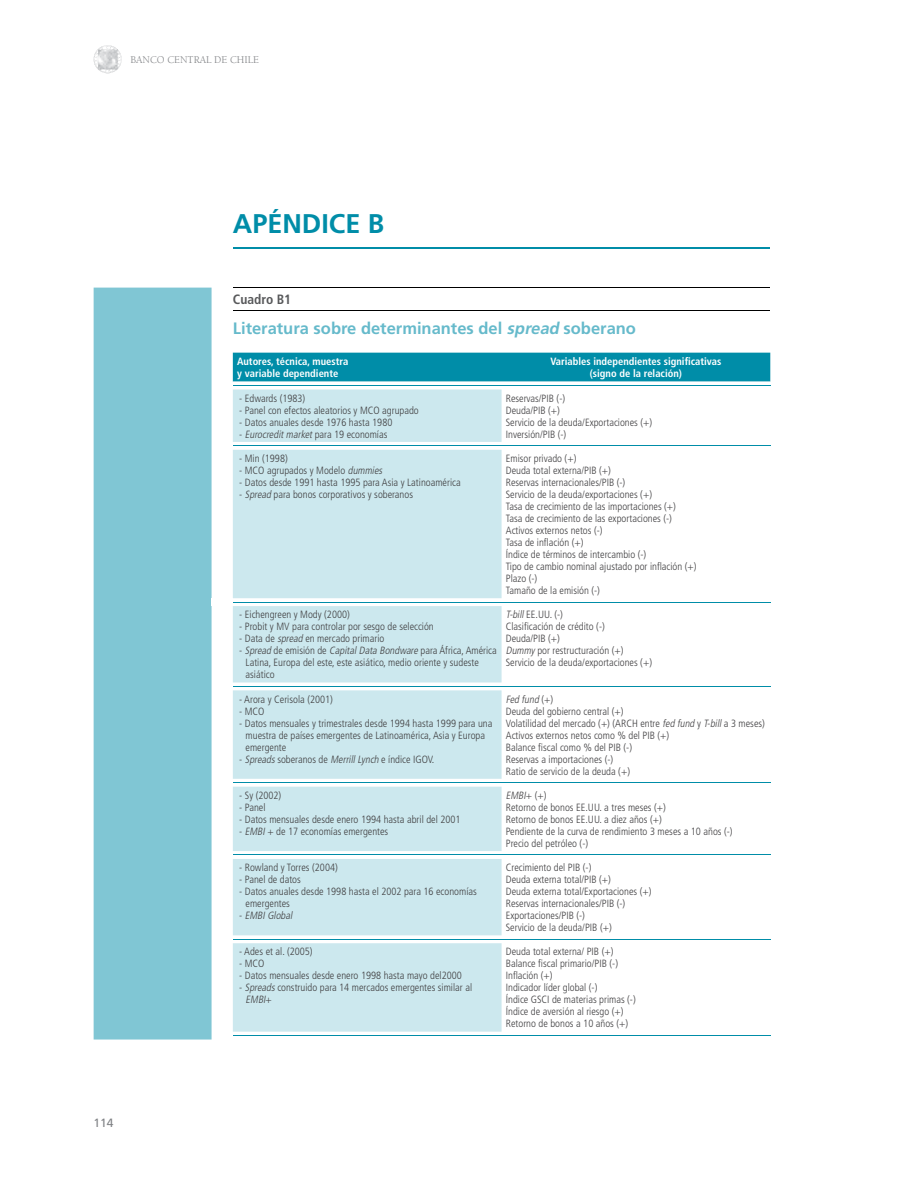
<style>
.page{position:relative;width:915px;height:1191px;background:#fff}
.page>*{position:absolute;margin:0;border:0;box-sizing:border-box;transform-origin:0 0}
.t1{font:700 27px "Frutiger LT Std";color:#008da8}
.t2{font:700 16.5px "Frutiger LT Std";color:#66bacb}
.t3{font:700 condensed 13.5px "Frutiger LT Std";color:#58595b}
.t4{font:12px "Frutiger LT Std";color:#808285}
.t5{font:300 condensed 10.5px/12px "Frutiger LT Std";color:#414042}
.t6{font:700 condensed 10.5px/12.6px "Frutiger LT Std";color:#fff}
.t7{font:10.5px "Berkeley LT";color:#808285}
.t8{font:italic 300 condensed 10.5px "Frutiger LT Std";color:#414042}
.s1{font-style:italic}
.s2{font-style:normal}
</style>
<div class="page">
<div style="left:94px;top:287px;width:117px;height:752px;background:#80c6d4"></div>
<div style="left:233px;top:353px;width:537px;height:28px;background:#008da8"></div>
<svg style="left:233px;top:381px;width:537px;height:651px"></svg>
<svg style="left:233px;top:389px;width:268px;height:642px;background:#cee9ee"></svg>
<hr style="left:233px;top:247px;width:268px;height:1px;background:#008da8">
<hr style="left:501px;top:247px;width:269px;height:1px;background:#008da8">
<hr style="left:233px;top:287px;width:268px;height:1px;background:#000">
<hr style="left:501px;top:287px;width:269px;height:1px;background:#000">
<hr style="left:233px;top:310px;width:268px;height:1px;background:#000">
<hr style="left:501px;top:310px;width:269px;height:1px;background:#000">
<hr style="left:233px;top:385px;width:537px;height:1px;background:#008da8">
<hr style="left:233px;top:445px;width:537px;height:1px;background:#008da8">
<hr style="left:233px;top:601px;width:537px;height:1px;background:#008da8">
<hr style="left:233px;top:686px;width:537px;height:1px;background:#008da8">
<hr style="left:233px;top:782px;width:537px;height:1px;background:#008da8">
<hr style="left:233px;top:854px;width:537px;height:1px;background:#008da8">
<hr style="left:233px;top:938px;width:537px;height:1px;background:#008da8">
<hr style="left:233px;top:1035px;width:537px;height:1px;background:#008da8">
<img style="left:94px;top:45px;width:28px;height:28px">
<p class="t7" style="left:130px;top:54px;width:130px">BANCO CENTRAL DE CHILE</p>
<p class="t4" style="left:94px;top:1116px;width:22px">114</p>
<h1 class="t1" style="left:233px;top:208px;width:153px">APÉNDICE b</h1>
<p class="t3" style="left:233px;top:291px;width:60px">Cuadro B1</p>
<h2 class="t2" style="left:233px;top:318px;width:404px">Literatura sobre determinantes del <span class="s1">spread</span> soberano</h2>
<p class="t6" style="left:237px;top:355px;width:113px">Autores, técnica, muestra y variable dependiente</p>
<p class="t6" style="left:550px;top:355px;width:172px;text-align:center">Variables independientes significativas (signo de la relación)</p>
<p class="t5" style="left:239px;top:392px;width:68px">- Edwards (1983)</p>
<p class="t5" style="left:239px;top:404px;width:181px">- Panel con efectos aleatorios y MCO agrupado</p>
<p class="t5" style="left:239px;top:416px;width:155px">- Datos anuales desde 1976 hasta 1980</p>
<p class="t5" style="left:239px;top:428px;width:150px">- <span class="s1">Eurocreditmarket</span>p a ra 1 9 e co n o m ía s</p>
<p class="t5" style="left:505px;top:392px;width:148px">Reservas/PIB (-)<br>Deuda/PIB (+)<br>Servicio de la deuda/Exportaciones (+)<br>Inversión/PIB (-)</p>
<p class="t5" style="left:239px;top:452px;width:50px">- Min (1998)</p>
<p class="t5" style="left:239px;top:464px;width:147px">- MCO agrupados y Modelo <span class="s1">dummies</span></p>
<p class="t5" style="left:239px;top:476px;width:223px">- Datos desde 1991 hasta 1995 para Asia y Latinoamérica</p>
<p class="t5" style="left:239px;top:488px;width:175px">- <span class="s1">Spread</span> para bonos corporativos y soberanos</p>
<p class="t5" style="left:239px;top:609px;width:112px">- Eichengreen y Mody (2000)</p>
<p class="t5" style="left:239px;top:621px;width:196px">- Probit y MV para controlar por sesgo de selección</p>
<p class="t5" style="left:239px;top:633px;width:147px">- Data de <span class="s1">spread</span> en mercado primario</p>
<p class="t5" style="left:245px;top:645px;width:253px;text-indent:-6px">- <span class="s1">Spread</span> de emisión de <span class="s1">CapitalData Bondware</span> para África, América<br>Latina, Europa del este, este asiático, medio oriente y sudeste asiático</p>
<p class="t5" style="left:239px;top:693px;width:95px">- Arora y Cerisola (2001)</p>
<p class="t5" style="left:239px;top:705px;width:27px">- MCO</p>
<p class="t5" style="left:245px;top:717px;width:248px;text-indent:-6px">- Datos mensuales y trimestrales desde 1994 hasta 1999 para una muestra de países emergentes de Latinoamérica, Asia y Europa emergente</p>
<p class="t5" style="left:239px;top:753px;width:197px">- <span class="s1">Spreads</span>soberanos de <span class="s1">MerrillLynch</span> e índice IGOV.</p>
<p class="t5" style="left:239px;top:789px;width:44px">- Sy (2002)</p>
<p class="t5" style="left:239px;top:801px;width:28px">- Panel</p>
<p class="t5" style="left:239px;top:813px;width:223px">- Datos mensuales desde enero 1994 hasta abril del 2001</p>
<p class="t5" style="left:239px;top:825px;width:150px">- <span class="s1">EMBI</span>+ de 17 economías emergentes</p>
<p class="t5" style="left:239px;top:861px;width:100px">- Rowland y Torres (2004)</p>
<p class="t5" style="left:239px;top:873px;width:63px">- Panel de datos</p>
<p class="t5" style="left:245px;top:885px;width:233px;text-indent:-6px">- Datos anuales desde 1998 hasta el 2002 para 16 economías emergentes</p>
<p class="t8" style="left:239px;top:909px;width:57px"><span class="s2">-</span> EMBIGlobal</p>
<p class="t5" style="left:239px;top:946px;width:75px">- Ades et al. (2005)</p>
<p class="t5" style="left:239px;top:958px;width:27px">- MCO</p>
<p class="t5" style="left:239px;top:970px;width:224px">- Datos mensuales desde enero 1998 hasta mayo del2000</p>
<p class="t5" style="left:245px;top:982px;width:228px;text-indent:-6px">- <span class="s1">Spreads</span>construido para 14 mercados emergentes similar al<br><span class="s1">EMBI</span>+</p>
<p class="t5" style="left:505px;top:452px;width:192px">Emisor privado (+)<br>Deuda total externa/PIB (+)<br>Reservas internacionales/PIB (-)<br>Servicio de la deuda/exportaciones (+)<br>Tasa de crecimiento de las importaciones (+)<br>Tasa de crecimiento de las exportaciones (-)<br>Activos externos netos (-)<br>Tasa de inflación (+)<br>Índice de términos de intercambio (-)<br>Tipo de cambio nominal ajustado por inflación (+)<br>Plazo (-)<br>Tamaño de la emisión (-)</p>
<p class="t5" style="left:505px;top:609px;width:148px"><span class="s1">T-bill</span>EE.UU. (-)<br>Clasificación de crédito (-)<br>Deuda/PIB (+)<br><span class="s1">Dummy</span>por restructuración (+)<br>Servicio de la deuda/exportaciones (+)</p>
<p class="t5" style="left:505px;top:693px;width:260px"><span class="s1">Fed fund</span> ( + )<br>Deuda del gobierno central (+)<br>Volatilidad del mercado (+) (ARCH entre <span class="s1">fed fund</span> y <span class="s1">T-bill</span>a 3 meses)<br>Activos externos netos como % del PIB (+)<br>Balance fiscal como % del PIB (-)<br>Reservas a importaciones (-)<br>Ratio de servicio de la deuda (+)</p>
<p class="t5" style="left:505px;top:789px;width:228px"><span class="s1">EMBI</span>+ ( + )<br>Retorno de bonos EE.UU. a tres meses (+)<br>Retorno de bonos EE.UU. a diez años (+)<br>Pendiente de la curva de rendimiento 3 meses a 10 años (-)<br>Precio del petróleo (-)</p>
<p class="t5" style="left:505px;top:861px;width:147px">Crecimiento del PIB (-)<br>Deuda externa total/PIB (+)<br>Deuda externa total/Exportaciones (+)<br>Reservas internacionales/PIB (-)<br>Exportaciones/PIB (-)<br>Servicio de la deuda/PIB (+)</p>
<p class="t5" style="left:505px;top:946px;width:131px">Deuda total externa/ PIB (+)<br>Balance fiscal primario/PIB (-)<br>Inflación (+)<br>Indicador líder global (-)<br>Índice GSCI de materias primas (-)<br>Índice de aversión al riesgo (+)<br>Retorno de bonos a 10 años (+)</p>
</div>
